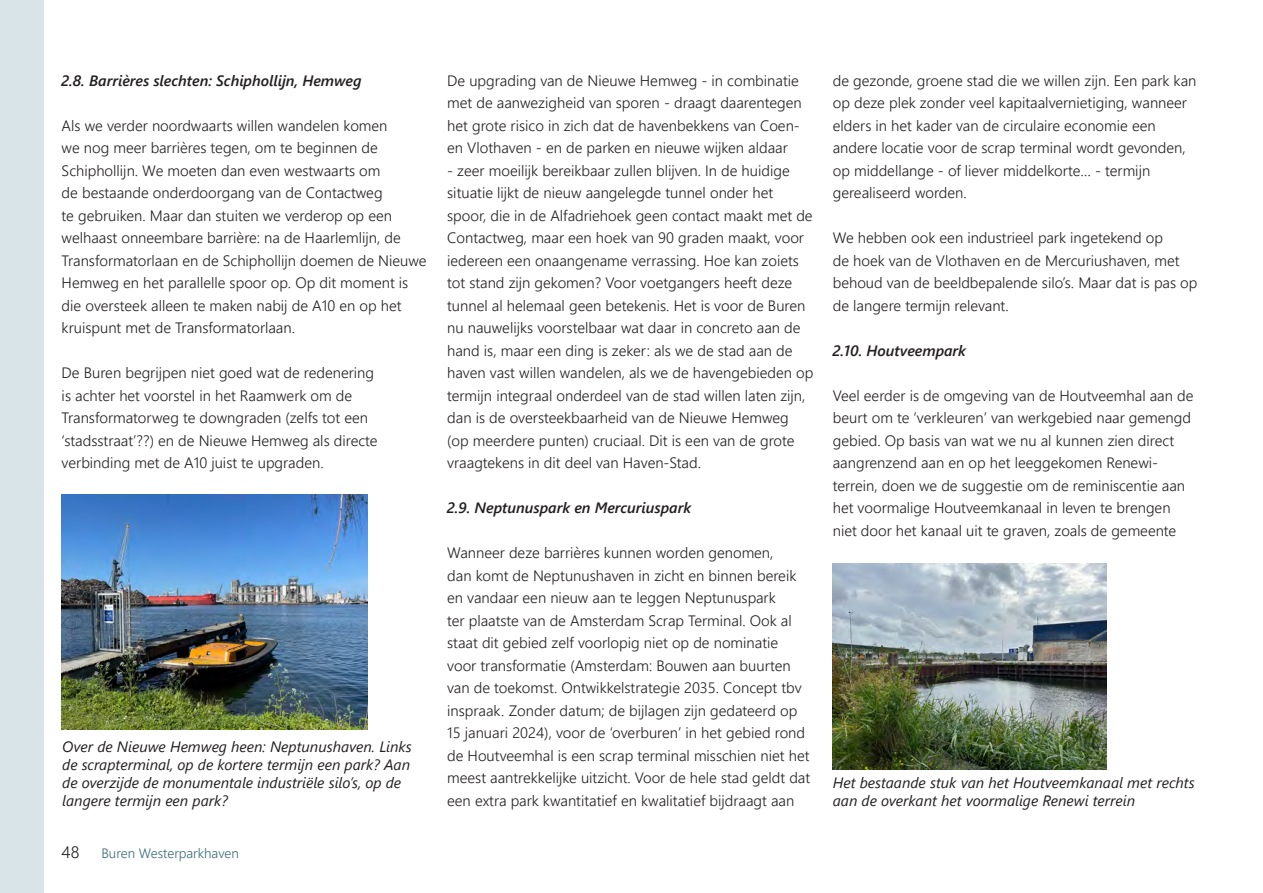
<style>
.page{position:relative;width:1263px;height:893px;background:#fff}
.page>*{position:absolute;margin:0;border:0;box-sizing:border-box;transform-origin:0 0}
.t1{font:300 16.5px "Segoe UI";color:#231f20}
.Body_Text{font:300 15px/22.5px "Segoe UI";color:#231f20}
.Body-Image_Caption{font:italic 15px/18px "Segoe UI";color:#231f20}
.t2{font:italic 600 15px "Segoe UI";color:#231f20}
.Footnotes{font:300 13.5px "Segoe UI";color:#386e75}
</style>
<div class="page">
<div style="left:0;top:0;width:43px;height:893px;background:#d8e4e8"></div>
<img style="left:62px;top:494px;width:305px;height:235px">
<img style="left:833px;top:564px;width:274px;height:205px">
<h4 class="t2" style="left:62px;top:66px;width:301px">2.8. Barrières slechten: Schiphollijn, Hemweg</h4>
<p class="Body_Text" style="left:62px;top:112px;width:366px">Als we verder noordwaarts willen wandelen komen<br>we nog meer barrières tegen, om te beginnen de Schiphollijn. We moeten dan even westwaarts om<br>de bestaande onderdoorgang van de Contactweg<br>te gebruiken. Maar dan stuiten we verderop op een welhaast onneembare barrière: na de Haarlemlijn, de Transformatorlaan en de Schiphollijn doemen de Nieuwe Hemweg en het parallelle spoor op. Op dit moment is die oversteek alleen te maken nabij de A10 en op het kruispunt met de Transformatorlaan.</p>
<p class="Body_Text" style="left:62px;top:360px;width:317px">De Buren begrijpen niet goed wat de redenering is achter het voorstel in het Raamwerk om de Transformatorweg te downgraden (zelfs tot een ‘stadsstraat’??) en de Nieuwe Hemweg als directe verbinding met de A10 juist te upgraden.</p>
<p class="Body-Image_Caption" style="left:62px;top:735px;width:351px">Over de Nieuwe Hemweg heen: Neptunushaven. Links</p>
<p class="Body-Image_Caption" style="left:62px;top:753px;width:349px">de scrapterminal, op de kortere termijn een park? Aan</p>
<p class="Body-Image_Caption" style="left:62px;top:771px;width:340px">de overzijde de monumentale industriële silo’s, op de</p>
<p class="Body-Image_Caption" style="left:62px;top:789px;width:167px">langere termijn een park?</p>
<p class="t1" style="left:62px;top:836px;width:19px">48</p>
<p class="Footnotes" style="left:101px;top:840px;width:139px">Buren Westerparkhaven</p>
<p class="Body_Text" style="left:447px;top:67px;width:356px">De upgrading van de Nieuwe Hemweg - in combinatie met de aanwezigheid van sporen - draagt daarentegen het grote risico in zich dat de havenbekkens van Coen&shy;en Vlothaven - en de parken en nieuwe wijken aldaar</p>
<p class="Body_Text" style="left:447px;top:157px;width:368px">- zeer moeilijk bereikbaar zullen blijven. In de huidige situatie lijkt de nieuw aangelegde tunnel onder het spoor, die in de Alfadriehoek geen contact maakt met de Contactweg, maar een hoek van 90 graden maakt, voor iedereen een onaangename verrassing. Hoe kan zoiets tot stand zijn gekomen? Voor voetgangers heeft deze tunnel al helemaal geen betekenis. Het is voor de Buren nu nauwelijks voorstelbaar wat daar in concreto aan de hand is, maar een ding is zeker: als we de stad aan de haven vast willen wandelen, als we de havengebieden op termijn integraal onderdeel van de stad willen laten zijn, dan is de oversteekbaarheid van de Nieuwe Hemweg (op meerdere punten) cruciaal. Dit is een van de grote vraagtekens in dit deel van Haven-Stad.</p>
<h4 class="t2" style="left:447px;top:494px;width:246px">2.9. Neptunuspark en Mercuriuspark</h4>
<p class="Body_Text" style="left:447px;top:540px;width:364px">Wanneer deze barrières kunnen worden genomen,<br>dan komt de Neptunushaven in zicht en binnen bereik en vandaar een nieuw aan te leggen Neptunuspark<br>ter plaatste van de Amsterdam Scrap Terminal. Ook al staat dit gebied zelf voorlopig niet op de nominatie voor transformatie (Amsterdam: Bouwen aan buurten van de toekomst. Ontwikkelstrategie 2035. Concept tbv inspraak. Zonder datum; de bijlagen zijn gedateerd op 15 januari 2024), voor de ‘overburen’ in het gebied rond de Houtveemhal is een scrap terminal misschien niet het meest aantrekkelijke uitzicht. Voor de hele stad geldt dat een extra park kwantitatief en kwalitatief bijdraagt aan</p>
<p class="Body_Text" style="left:833px;top:67px;width:365px">de gezonde, groene stad die we willen zijn. Een park kan op deze plek zonder veel kapitaalvernietiging, wanneer elders in het kader van de circulaire economie een andere locatie voor de scrap terminal wordt gevonden, op middellange - of liever middelkorte… - termijn gerealiseerd worden.</p>
<p class="Body_Text" style="left:833px;top:225px;width:366px">We hebben ook een industrieel park ingetekend op<br>de hoek van de Vlothaven en de Mercuriushaven, met behoud van de beeldbepalende silo’s. Maar dat is pas op de langere termijn relevant.</p>
<h4 class="t2" style="left:833px;top:336px;width:135px">2.10. Houtveempark</h4>
<p class="Body_Text" style="left:833px;top:382px;width:362px">Veel eerder is de omgeving van de Houtveemhal aan de beurt om te ‘verkleuren’ van werkgebied naar gemengd gebied. Op basis van wat we nu al kunnen zien direct aangrenzend aan en op het leeggekomen Renewi&shy;terrein, doen we de suggestie om de reminiscentie aan het voormalige Houtveemkanaal in leven te brengen niet door het kanaal uit te graven, zoals de gemeente</p>
<p class="Body-Image_Caption" style="left:833px;top:771px;width:363px">Het bestaande stuk van het Houtveemkanaal met rechts aan de overkant het voormalige Renewi terrein</p>
</div>
